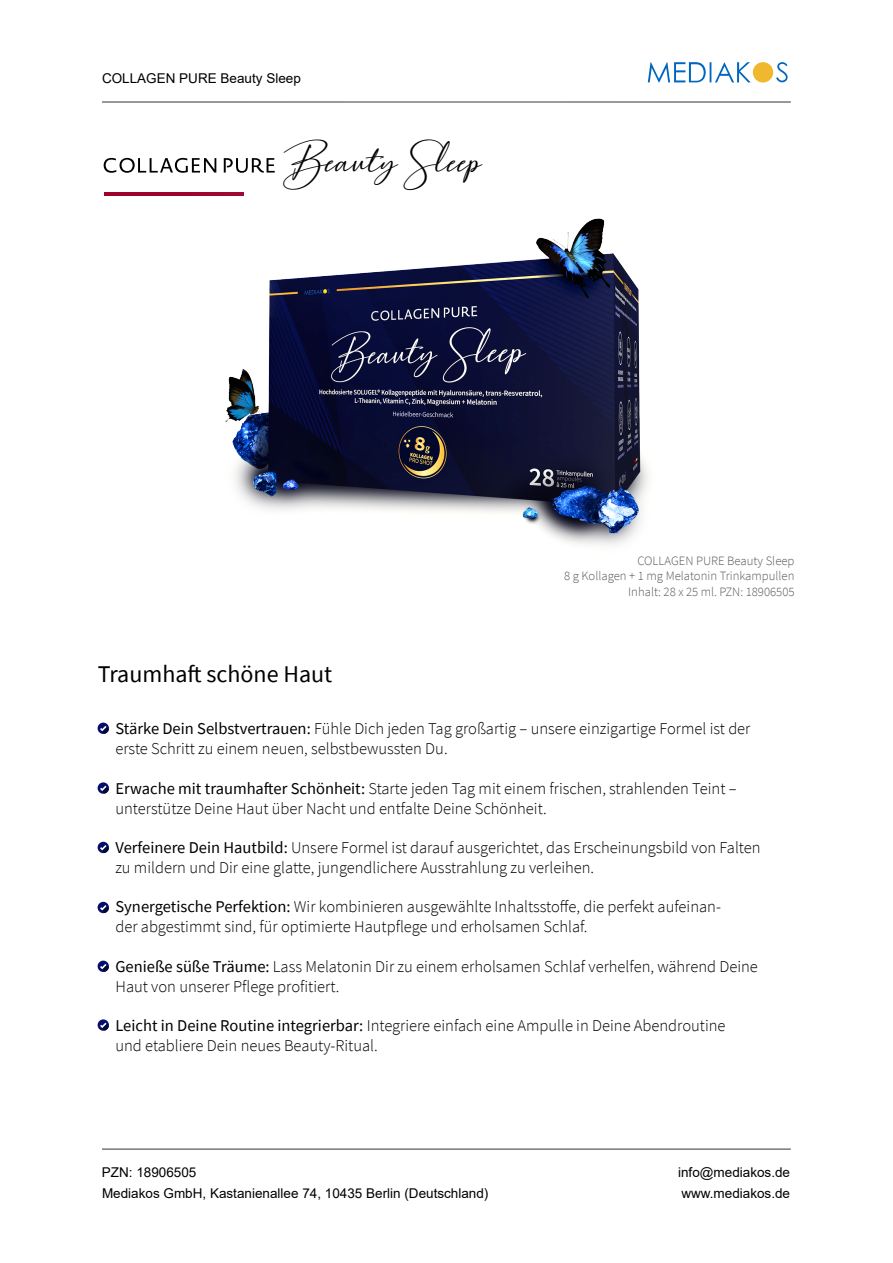
<style>
.page{position:relative;width:893px;height:1263px;background:#fff}
.page>*{position:absolute;margin:0;border:0;box-sizing:border-box;transform-origin:0 0}
.t1{font:32.4px "Hearth Stone";color:#000}
.t2{font:24px "Source Sans Pro";color:#000}
.t3{font:300 16.5px/19.8px "Source Sans Pro";color:#000}
.t4{font:13.5px "Arial";color:#000}
.t5{font:300 12.75px/15.3px "Source Sans Pro";color:#585857;text-align:right}
.s1{font-weight:400}
</style>
<div class="page">
<svg style="left:648px;top:62px;width:140px;height:21px"></svg>
<hr style="left:102px;top:101px;width:689px;height:2px;background:#777">
<hr style="left:104px;top:192px;width:140px;height:3px;background:#9d032c">
<hr style="left:102px;top:1148px;width:689px;height:2px;background:#777">
<div style="left:98px;top:723px;width:11px;height:11px;background:#050f6b;border-radius:50%"></div>
<svg style="left:100px;top:726px;width:9px;height:8px"></svg>
<svg style="left:98px;top:782px;width:11px;height:12px"></svg>
<svg style="left:100px;top:786px;width:9px;height:7px"></svg>
<div style="left:98px;top:842px;width:11px;height:11px;background:#050f6b;border-radius:50%"></div>
<svg style="left:100px;top:845px;width:9px;height:8px"></svg>
<div style="left:98px;top:902px;width:11px;height:11px;background:#050f6b;border-radius:50%"></div>
<svg style="left:100px;top:905px;width:9px;height:8px"></svg>
<div style="left:98px;top:961px;width:11px;height:11px;background:#050f6b;border-radius:50%"></div>
<svg style="left:100px;top:964px;width:9px;height:8px"></svg>
<svg style="left:98px;top:1019px;width:11px;height:12px"></svg>
<svg style="left:100px;top:1023px;width:9px;height:7px"></svg>
<img style="left:191px;top:101px;width:500px;height:444px">
<svg style="left:104px;top:158px;width:112px;height:15px"></svg>
<svg style="left:224px;top:158px;width:51px;height:15px"></svg>
<p class="t4" style="left:102px;top:68px;width:200px">COLLAGEN PURE Beauty Sleep</p>
<h1 class="t1" style="left:281px;top:144px;width:203px">BeautySleep</h1>
<h2 class="t2" style="left:98px;top:659px;width:236px">Traumhaft schöne Haut</h2>
<p class="t5" style="left:564px;top:553px;width:232px">COLLAGEN PURE Beauty Sleep<br>8 g Kollagen + 1 mg Melatonin Trinkampullen<br>Inhalt: 28 x 25 ml. PZN: 18906505</p>
<p class="t3" style="left:115px;top:719px;width:636px"><span class="s1">Stärke Dein Selbstvertrauen:</span> Fühle Dich jeden Tag großartig – unsere einzigartige Formel ist der erste Schritt zu einem neuen, selbstbewussten Du.</p>
<p class="t3" style="left:115px;top:778px;width:623px"><span class="s1">Erwache mit traumhafter Schönheit:</span> Starte jeden Tag mit einem frischen, strahlenden Teint – unterstütze Deine Haut über Nacht und entfalte Deine Schönheit.</p>
<p class="t3" style="left:115px;top:838px;width:647px"><span class="s1">Verfeinere Dein Hautbild:</span> Unsere Formel ist darauf ausgerichtet, das Erscheinungsbild von Falten zu mildern und Dir eine glatte, jungendlichere Ausstrahlung zu verleihen.</p>
<p class="t3" style="left:115px;top:897px;width:607px"><span class="s1">Synergetische Perfektion:</span> Wir kombinieren ausgewählte Inhaltsstoffe, die perfekt aufeinan&shy;der abgestimmt sind, für optimierte Hautpflege und erholsamen Schlaf.</p>
<p class="t3" style="left:115px;top:956px;width:644px"><span class="s1">Genieße süße Träume:</span> Lass Melatonin Dir zu einem erholsamen Schlaf verhelfen, während Deine<br>Haut von unserer Pflege profitiert.</p>
<p class="t3" style="left:115px;top:1015px;width:612px"><span class="s1">Leicht in Deine Routine integrierbar:</span> Integriere einfach eine Ampulle in Deine Abendroutine und etabliere Dein neues Beauty-Ritual.</p>
<p class="t4" style="left:102px;top:1163px;width:96px">PZN: 18906505</p>
<p class="t4" style="left:678px;top:1163px;width:113px">info@mediakos.de</p>
<p class="t4" style="left:102px;top:1184px;width:388px">Mediakos GmbH, Kastanienallee 74, 10435 Berlin (Deutschland)</p>
<p class="t4" style="left:681px;top:1184px;width:110px">www.mediakos.de</p>
</div>
